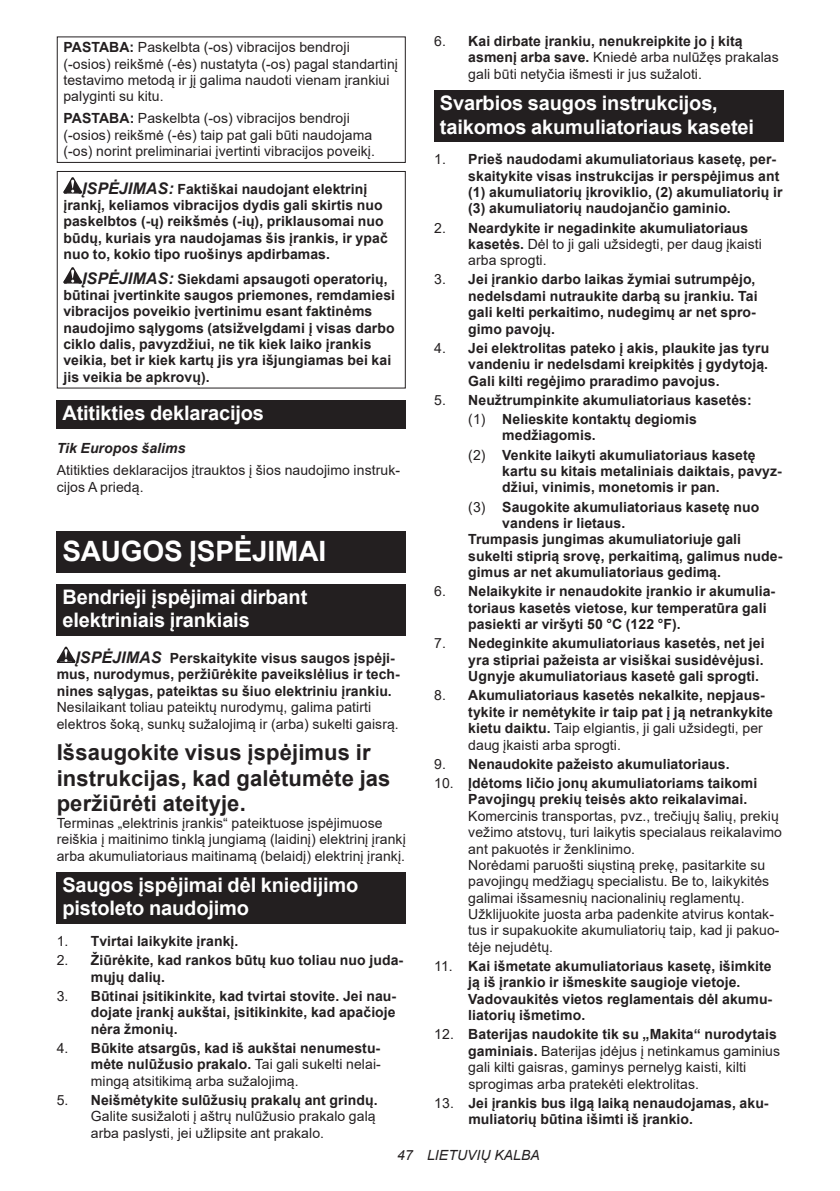
<style>
.page{position:relative;width:840px;height:1191px;background:#fff}
.page>*{position:absolute;margin:0;border:0;box-sizing:border-box;transform-origin:0 0}
.t1{font:700 28px "Arial";letter-spacing:-.01em;color:#fff}
.t2{font:700 22px/25.8px "Arial";letter-spacing:.005em;color:#231f20}
.t3{font:700 20px/23.4px "Arial";letter-spacing:-.01em;color:#fff}
.t4{font:700 14px/16.4px "Arial";letter-spacing:.005em;color:#231f20}
.t5{font:14px/16.4px "Arial";letter-spacing:.005em;color:#231f20}
.t6{font:italic 700 14px "Arial";letter-spacing:.005em;color:#231f20}
.t7{font:italic 14px "Arial";letter-spacing:.005em;color:#231f20}
.s1{font-weight:700}
.s2{font-style:italic;font-size:16px}
.s3{font-weight:400}
</style>
<div class="page">
<div style="left:57px;top:36px;width:348px;height:127px;border:1px solid #231f20"></div>
<svg style="left:63px;top:177px;width:19px;height:17px"></svg>
<svg style="left:63px;top:267px;width:19px;height:16px"></svg>
<div style="left:57px;top:171px;width:348px;height:217px;border:1px solid #231f20"></div>
<div style="left:57px;top:400px;width:348px;height:28px;background:#231f20"></div>
<div style="left:57px;top:531px;width:348px;height:41px;background:#231f20"></div>
<div style="left:57px;top:584px;width:348px;height:52px;background:#231f20"></div>
<svg style="left:57px;top:646px;width:18px;height:17px"></svg>
<div style="left:57px;top:872px;width:348px;height:52px;background:#231f20"></div>
<div style="left:434px;top:90px;width:348px;height:52px;background:#231f20"></div>
<p class="t5" style="left:63px;top:39px;width:336px"><span class="s1">PASTABA:</span> Paskelbta (-os) vibracijos bendroji (-osios) reikšmė (-ės) nustatyta (-os) pagal standartinį testavimo metodą ir jį galima naudoti vienam įrankiui palyginti su kitu.</p>
<p class="t5" style="left:63px;top:110px;width:313px"><span class="s1">PASTABA:</span> Paskelbta (-os) vibracijos bendroji (-osios) reikšmė (-ės) taip pat gali būti naudojama (-os) norint preliminariai įvertinti vibracijos poveikį.</p>
<p class="t4" style="left:63px;top:181px;width:326px;text-indent:19px"><span class="s2">ĮSPĖJIMAS:</span> Faktiškai naudojant elektrinį įrankį, keliamos vibracijos dydis gali skirtis nuo paskelbtos (-ų) reikšmės (-ių), priklausomai nuo būdų, kuriais yra naudojamas šis įrankis, ir ypač nuo to, kokio tipo ruošinys apdirbamas.</p>
<p class="t4" style="left:63px;top:270px;width:333px;text-indent:19px"><span class="s2">ĮSPĖJIMAS:</span> Siekdami apsaugoti operatorių, būtinai įvertinkite saugos priemones, remdamiesi vibracijos poveikio įvertinimu esant faktinėms naudojimo sąlygoms (atsižvelgdami į visas darbo ciklo dalis, pavyzdžiui, ne tik kiek laiko įrankis veikia, bet ir kiek kartų jis yra išjungiamas bei kai jis veikia be apkrovų).</p>
<h3 class="t3" style="left:62px;top:401px;width:203px">Atitikties deklaracijos</h3>
<p class="t6" style="left:57px;top:439px;width:130px">Tik Europos šalims</p>
<p class="t5" style="left:57px;top:462px;width:344px">Atitikties deklaracijos įtrauktos į šios naudojimo instruk&shy;cijos A priedą.</p>
<h1 class="t1" style="left:62px;top:531px;width:265px">SAUGOS ĮSPĖJIMAI</h1>
<h3 class="t3" style="left:62px;top:585px;width:246px">Bendrieji įspėjimai dirbant elektriniais įrankiais</h3>
<p class="t4" style="left:57px;top:650px;width:344px;text-indent:19px"><span class="s2">ĮSPĖJIMAS</span> Perskaitykite visus saugos įspėji&shy;mus, nurodymus, peržiūrėkite paveikslėlius ir tech&shy;nines sąlygas, pateiktas su šiuo elektriniu įrankiu.</p>
<p class="t5" style="left:57px;top:699px;width:343px">Nesilaikant toliau pateiktų nurodymų, galima patirti elektros šoką, sunkų sužalojimą ir (arba) sukelti gaisrą.</p>
<h2 class="t2" style="left:57px;top:739px;width:335px">Išsaugokite visus įspėjimus ir instrukcijas, kad galėtumėte jas peržiūrėti ateityje.</h2>
<p class="t5" style="left:57px;top:814px;width:350px">Terminas „elektrinis įrankis“ pateiktuose įspėjimuose reiškia į maitinimo tinklą jungiamą (laidinį) elektrinį įrankį arba akumuliatoriaus maitinamą (belaidį) elektrinį įrankį.</p>
<h3 class="t3" style="left:62px;top:873px;width:297px">Saugos įspėjimai dėl kniedijimo pistoleto naudojimo</h3>
<p class="t4" style="left:57px;top:933px;width:183px"><span class="s3">1.</span> Tvirtai laikykite įrankį.</p>
<p class="t4" style="left:91px;top:952px;width:314px;text-indent:-34px"><span class="s3">2.</span> Žiūrėkite, kad rankos būtų kuo toliau nuo juda&shy;mųjų dalių.</p>
<p class="t4" style="left:91px;top:987px;width:306px;text-align:justify;text-indent:-34px"><span class="s3">3.</span> Būtinai įsitikinkite, kad tvirtai stovite. Jei nau&shy;dojate įrankį aukštai, įsitikinkite, kad apačioje nėra žmonių.</p>
<p class="t4" style="left:91px;top:1039px;width:291px;text-align:justify;text-indent:-34px"><span class="s3">4.</span> Būkite atsargūs, kad iš aukštai nenumestu&shy;mėte nulūžusio prakalo. <span class="s3">Tai gali sukelti nelai&shy;mingą atsitikimą arba sužalojimą.</span></p>
<p class="t5" style="left:91px;top:1091px;width:288px;text-indent:-34px">5. <span class="s1">Neišmėtykite sulūžusių prakalų ant grindų.<br></span>Galite susižaloti į aštrų nulūžusio prakalo galą arba paslysti, jei užlipsite ant prakalo.</p>
<p class="t5" style="left:468px;top:33px;width:312px;text-indent:-34px">6. <span class="s1">Kai dirbate įrankiu, nenukreipkite jo į kitą asmenį arba save.</span> Kniedė arba nulūžęs prakalas gali būti netyčia išmesti ir jus sužaloti.</p>
<h3 class="t3" style="left:439px;top:92px;width:315px">Svarbios saugos instrukcijos, taikomos akumuliatoriaus kasetei</h3>
<p class="t4" style="left:468px;top:151px;width:315px;text-indent:-34px"><span class="s3">1.</span> Prieš naudodami akumuliatoriaus kasetę, per&shy;skaitykite visas instrukcijas ir perspėjimus ant (1) akumuliatorių įkroviklio, (2) akumuliatorių ir (3) akumuliatorių naudojančio gaminio.</p>
<p class="t5" style="left:468px;top:219px;width:295px;text-indent:-34px">2. <span class="s1">Neardykite ir negadinkite akumuliatoriaus kasetės.</span> Dėl to ji gali užsidegti, per daug įkaisti arba sprogti.</p>
<p class="t4" style="left:468px;top:271px;width:290px;text-indent:-34px"><span class="s3">3.</span> Jei įrankio darbo laikas žymiai sutrumpėjo, nedelsdami nutraukite darbą su įrankiu. Tai gali kelti perkaitimo, nudegimų ar net spro&shy;gimo pavojų.</p>
<p class="t4" style="left:468px;top:340px;width:302px;text-align:justify;text-indent:-34px"><span class="s3">4.</span> Jei elektrolitas pateko į akis, plaukite jas tyru vandeniu ir nedelsdami kreipkitės į gydytoją.<br>Gali kilti regėjimo praradimo pavojus.</p>
<p class="t4" style="left:468px;top:390px;width:285px;line-height:19.2px;text-indent:-34px"><span class="s3">5.</span> Neužtrumpinkite akumuliatoriaus kasetės: <span class="s3">(1)</span> Nelieskite kontaktų degiomis</p>
<p class="t4" style="left:468px;top:426px;width:289px;line-height:19.2px;text-indent:34px">medžiagomis.<br><span class="s3">(2)</span> Venkite laikyti akumuliatoriaus kasetę</p>
<p class="t4" style="left:502px;top:463px;width:281px">kartu su kitais metaliniais daiktais, pavyz&shy;džiui, vinimis, monetomis ir pan.</p>
<p class="t4" style="left:468px;top:499px;width:292px"><span class="s3">(3)</span> Saugokite akumuliatoriaus kasetę nuo</p>
<p class="t4" style="left:502px;top:515px;width:124px">vandens ir lietaus.</p>
<p class="t4" style="left:468px;top:531px;width:274px">Trumpasis jungimas akumuliatoriuje gali</p>
<p class="t4" style="left:468px;top:548px;width:315px">sukelti stiprią srovę, perkaitimą, galimus nude-</p>
<p class="t4" style="left:468px;top:564px;width:254px">gimus ar net akumuliatoriaus gedimą.</p>
<p class="t4" style="left:468px;top:583px;width:308px;text-indent:-34px"><span class="s3">6.</span> Nelaikykite ir nenaudokite įrankio ir akumulia&shy;toriaus kasetės vietose, kur temperatūra gali pasiekti ar viršyti 50 °C (122 °F).</p>
<p class="t4" style="left:468px;top:635px;width:297px;text-align:justify;text-indent:-34px"><span class="s3">7.</span> Nedeginkite akumuliatoriaus kasetės, net jei yra stipriai pažeista ar visiškai susidėvėjusi.<br>Ugnyje akumuliatoriaus kasetė gali sprogti.</p>
<p class="t4" style="left:468px;top:687px;width:306px;text-indent:-34px"><span class="s3">8.</span> Akumuliatoriaus kasetės nekalkite, nepjaus&shy;tykite ir nemėtykite ir taip pat į ją netrankykite kietu daiktu. <span class="s3">Taip elgiantis, ji gali užsidegti, per daug įkaisti arba sprogti.</span></p>
<p class="t4" style="left:434px;top:756px;width:297px"><span class="s3">9.</span> Nenaudokite pažeisto akumuliatoriaus.</p>
<p class="t4" style="left:468px;top:775px;width:290px;text-indent:-34px"><span class="s3">10.</span> Įdėtoms ličio jonų akumuliatoriams taikomi<br>Pavojingų prekių teisės akto reikalavimai.</p>
<p class="t5" style="left:468px;top:807px;width:315px">Komercinis transportas, pvz., trečiųjų šalių, prekių vežimo atstovų, turi laikytis specialaus reikalavimo ant pakuotės ir ženklinimo.<br>Norėdami paruošti siųstiną prekę, pasitarkite su pavojingų medžiagų specialistu. Be to, laikykitės galimai išsamesnių nacionalinių reglamentų.<br>Užklijuokite juosta arba padenkite atvirus kontak&shy;tus ir supakuokite akumuliatorių taip, kad ji pakuo&shy;tėje nejudėtų.</p>
<p class="t4" style="left:468px;top:958px;width:305px;text-indent:-34px"><span class="s3">11.</span> Kai išmetate akumuliatoriaus kasetę, išimkite ją iš įrankio ir išmeskite saugioje vietoje.<br>Vadovaukitės vietos reglamentais dėl akumu&shy;liatorių išmetimo.</p>
<p class="t5" style="left:468px;top:1026px;width:313px;text-indent:-34px">12. <span class="s1">Baterijas naudokite tik su „Makita“ nurodytais gaminiais.</span> Baterijas įdėjus į netinkamus gaminius gali kilti gaisras, gaminys pernelyg kaisti, kilti sprogimas arba pratekėti elektrolitas.</p>
<p class="t4" style="left:468px;top:1094px;width:301px;text-indent:-34px"><span class="s3">13.</span> Jei įrankis bus ilgą laiką nenaudojamas, aku&shy;muliatorių būtina išimti iš įrankio.</p>
<p class="t7" style="left:397px;top:1146px;width:144px">47 LIETUVIŲ KALBA</p>
</div>
